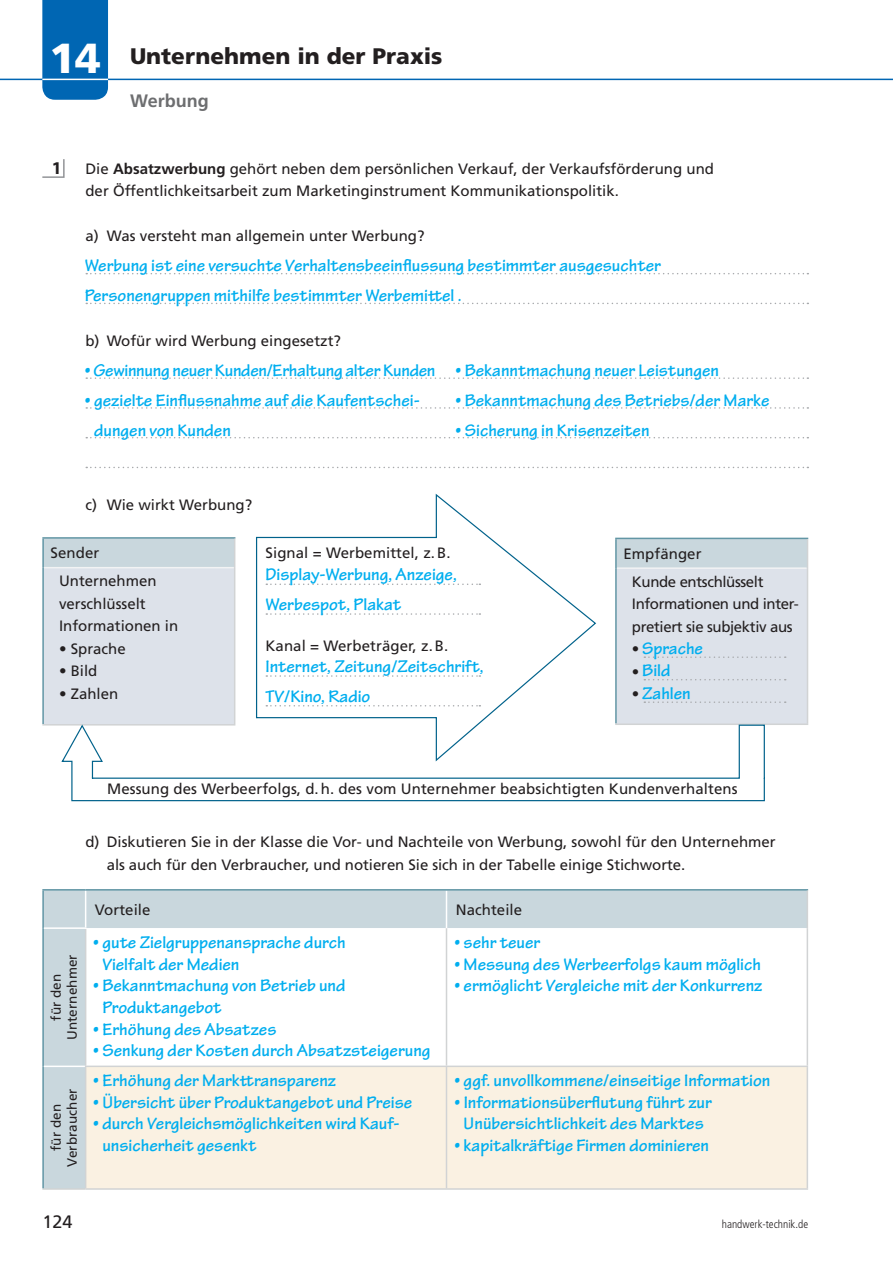
<style>
.page{position:relative;width:893px;height:1263px;background:#fff}
.page>*{position:absolute;margin:0;border:0;box-sizing:border-box;transform-origin:0 0}
.t1{font:900 42px "Frutiger LT Std";color:#fff}
.t2{font:900 22.5px "Frutiger LT Std";color:#231f20}
.t3{font:700 18px/29.7px "Tekton Pro";color:#00aeef}
.t4{font:700 18px "Frutiger LT Std";color:#6d6e70}
.t5{font:18px "Frutiger LT Std";color:#231f20}
.t6{font:700 18px "Myriad Pro";color:#231f20}
.t7{font:15px/22.5px "Frutiger LT Std";color:#231f20}
.t8{font:15px/22.5px "Frutiger LT Std";letter-spacing:-.025em;color:#231f20}
.t9{font:13.5px/16.2px "Frutiger LT Std";letter-spacing:.005em;color:#231f20;text-align:center}
.t10{font:300 condensed 11.25px "Frutiger LT Std";color:#231f20}
.s1{font-weight:700}
</style>
<div class="page">
<hr style="left:0;top:79px;width:892px;height:1px;background:#0066b3">
<div style="left:42px;top:0;width:66px;height:100px;background:#0066b3"></div>
<hr style="left:42px;top:79px;width:66px;height:1px;background:#fff">
<svg style="left:86px;top:273px;width:722px;height:1px"></svg>
<svg style="left:86px;top:303px;width:722px;height:1px"></svg>
<svg style="left:86px;top:377px;width:722px;height:2px"></svg>
<svg style="left:86px;top:407px;width:722px;height:2px"></svg>
<svg style="left:86px;top:437px;width:722px;height:1px"></svg>
<svg style="left:86px;top:467px;width:722px;height:1px"></svg>
<svg style="left:42px;top:159px;width:23px;height:19px"></svg>
<div style="left:44px;top:891px;width:762px;height:297px;background:#c9d7dd"></div>
<svg style="left:86px;top:928px;width:720px;height:138px"></svg>
<div style="left:86px;top:1067px;width:720px;height:121px;background:#faf1e2"></div>
<hr style="left:446px;top:928px;width:1px;height:138px;background:#d1d3d4">
<hr style="left:446px;top:1067px;width:1px;height:121px;background:#d1d3d4">
<hr style="left:446px;top:891px;width:1px;height:37px;background:#fff">
<hr style="left:85px;top:891px;width:1px;height:36px;background:#fff">
<hr style="left:42px;top:1188px;width:44px;height:2px;background:#d1d3d4">
<hr style="left:42px;top:889px;width:44px;height:2px;background:#6296a5">
<hr style="left:42px;top:891px;width:2px;height:37px;background:#6296a5">
<hr style="left:86px;top:889px;width:722px;height:2px;background:#6296a5">
<hr style="left:42px;top:928px;width:2px;height:138px;background:#6296a5">
<hr style="left:42px;top:1066px;width:2px;height:122px;background:#6296a5">
<hr style="left:806px;top:891px;width:2px;height:37px;background:#d1d3d4">
<hr style="left:85px;top:929px;width:1px;height:137px;background:#d1d3d4">
<hr style="left:85px;top:1067px;width:1px;height:121px;background:#d1d3d4">
<hr style="left:806px;top:928px;width:2px;height:138px;background:#d1d3d4">
<hr style="left:85px;top:1066px;width:723px;height:1px;background:#d1d3d4">
<hr style="left:806px;top:1067px;width:2px;height:121px;background:#d1d3d4">
<hr style="left:86px;top:1188px;width:722px;height:2px;background:#d1d3d4">
<hr style="left:44px;top:927px;width:42px;height:2px;background:#fff">
<hr style="left:44px;top:1066px;width:41px;height:1px;background:#fff">
<div style="left:43px;top:538px;width:192px;height:30px;background:#c9d7dd"></div>
<div style="left:43px;top:568px;width:192px;height:157px;background:#dde2ea"></div>
<hr style="left:44px;top:567px;width:190px;height:1px;background:#f2f3f4">
<hr style="left:42px;top:537px;width:193px;height:2px;background:#6296a5">
<hr style="left:42px;top:539px;width:2px;height:29px;background:#6296a5">
<hr style="left:42px;top:568px;width:2px;height:156px;background:#6296a5">
<hr style="left:234px;top:568px;width:1px;height:156px;background:#d1d3d4">
<hr style="left:42px;top:724px;width:193px;height:2px;background:#d1d3d4">
<div style="left:616px;top:538px;width:191px;height:30px;background:#c9d7dd"></div>
<div style="left:616px;top:568px;width:191px;height:156px;background:#dde2ea"></div>
<hr style="left:616px;top:567px;width:190px;height:2px;background:#f2f3f4">
<hr style="left:615px;top:538px;width:193px;height:1px;background:#6296a5">
<svg style="left:615px;top:539px;width:1px;height:29px"></svg>
<hr style="left:615px;top:568px;width:1px;height:156px;background:#6296a5">
<hr style="left:806px;top:539px;width:2px;height:29px;background:#d1d3d4">
<hr style="left:806px;top:568px;width:2px;height:156px;background:#d1d3d4">
<hr style="left:615px;top:724px;width:193px;height:1px;background:#d1d3d4">
<svg style="left:644px;top:656px;width:141px;height:2px"></svg>
<svg style="left:644px;top:679px;width:141px;height:1px"></svg>
<svg style="left:644px;top:701px;width:141px;height:2px"></svg>
<svg style="left:256px;top:493px;width:340px;height:230px"></svg>
<svg style="left:266px;top:675px;width:214px;height:2px"></svg>
<svg style="left:266px;top:705px;width:214px;height:2px"></svg>
<svg style="left:266px;top:584px;width:214px;height:1px"></svg>
<svg style="left:266px;top:613px;width:214px;height:2px"></svg>
<svg style="left:60px;top:723px;width:705px;height:79px"></svg>
<h1 class="t1" style="left:49px;top:41px;width:53px">14</h1>
<p class="t2" style="left:130px;top:47px;width:314px">Unternehmen in der Praxis</p>
<p class="t4" style="left:130px;top:93px;width:80px">Werbung</p>
<p class="t6" style="left:52px;top:161px;width:11px">1</p>
<p class="t7" style="left:85px;top:158px;width:630px">Die <span class="s1">Absatzwerbung</span> gehört neben dem persönlichen Verkauf, der Verkaufsförderung und der Öffentlichkeitsarbeit zum Marketinginstrument Kommunikationspolitik.</p>
<p class="t7" style="left:85px;top:225px;width:340px">a) Was versteht man allgemein unter Werbung?</p>
<p class="t3" style="left:85px;top:252px;width:577px">Werbung ist eine versuchte Verhaltensbeeinflussung bestimmter ausgesuchter<br>Personengruppen mithilfe bestimmter Werbemittel .</p>
<p class="t7" style="left:85px;top:330px;width:257px">b) Wofür wird Werbung eingesetzt?</p>
<p class="t3" style="left:85px;top:357px;width:352px">• Gewinnung neuer Kunden/Erhaltung alter Kunden</p>
<p class="t3" style="left:94px;top:387px;width:327px;text-indent:-9px">• gezielte Einflussnahme auf die Kaufentschei&shy;dungen von Kunden</p>
<p class="t3" style="left:455px;top:357px;width:265px">• Bekanntmachung neuer Leistungen</p>
<p class="t3" style="left:455px;top:387px;width:315px">• Bekanntmachung des Betriebs/der Marke</p>
<p class="t3" style="left:455px;top:417px;width:195px">• Sicherung in Krisenzeiten</p>
<p class="t7" style="left:85px;top:494px;width:168px">c) Wie wirkt Werbung?</p>
<p class="t7" style="left:59px;top:540px;width:99px;line-height:27.9px;text-indent:-9px">Sender<br>Unternehmen</p>
<p class="t7" style="left:59px;top:593px;width:121px">verschlüsselt<br>Informationen in</p>
<p class="t7" style="left:59px;top:638px;width:68px">• Sprache</p>
<p class="t7" style="left:59px;top:661px;width:40px">• Bild</p>
<p class="t7" style="left:59px;top:683px;width:61px">• Zahlen</p>
<p class="t7" style="left:265px;top:543px;width:186px">Signal = Werbemittel, z. B.</p>
<p class="t3" style="left:265px;top:561px;width:193px">Display-Werbung, Anzeige,<br>Werbespot, Plakat</p>
<p class="t7" style="left:265px;top:635px;width:184px">Kanal = Werbeträger, z. B.</p>
<p class="t3" style="left:265px;top:653px;width:220px">Internet, Zeitung/Zeitschrift,<br>TV/Kino, Radio</p>
<p class="t8" style="left:632px;top:540px;width:133px;line-height:27.9px;text-indent:-9px">Empfänger<br>Kunde entschlüsselt</p>
<p class="t8" style="left:632px;top:594px;width:168px">Informationen und inter&shy;pretiert sie subjektiv aus •<br>•<br>•</p>
<p class="t3" style="left:642px;top:638px;width:62px;line-height:22.5px">Sprache<br>Bild<br>Zahlen</p>
<p class="t7" style="left:107px;top:778px;width:632px">Messung des Werbeerfolgs, d. h. des vom Unternehmer beabsichtigten Kundenverhaltens</p>
<p class="t7" style="left:107px;top:831px;width:670px;text-indent:-21px">d) Diskutieren Sie in der Klasse die Vor- und Nachteile von Werbung, sowohl für den Unternehmer als auch für den Verbraucher, und notieren Sie sich in der Tabelle einige Stichworte.</p>
<p class="t9" style="left:48px;top:1040px;width:87px;rotate:-90deg">für den<br>Unternehmer</p>
<p class="t9" style="left:48px;top:1167px;width:80px;rotate:-90deg">für den<br>Verbraucher</p>
<p class="t7" style="left:95px;top:899px;width:57px">Vorteile</p>
<p class="t7" style="left:456px;top:899px;width:68px">Nachteile</p>
<p class="t3" style="left:102px;top:933px;width:245px;line-height:21.6px;text-indent:-9px">• gute Zielgruppenansprache durch<br>Vielfalt der Medien</p>
<p class="t3" style="left:102px;top:976px;width:244px;line-height:21.6px;text-indent:-9px">• Bekanntmachung von Betrieb und<br>Produktangebot</p>
<p class="t3" style="left:93px;top:1015px;width:185px">• Erhöhung des Absatzes</p>
<p class="t3" style="left:93px;top:1037px;width:339px">• Senkung der Kosten durch Absatzsteigerung</p>
<p class="t3" style="left:93px;top:1067px;width:244px">• Erhöhung der Markttransparenz</p>
<p class="t3" style="left:93px;top:1089px;width:320px">• Übersicht über Produktangebot und Preise</p>
<p class="t3" style="left:102px;top:1114px;width:299px;line-height:21.6px;text-indent:-9px">• durch Vergleichsmöglichkeiten wird Kauf&shy;unsicherheit gesenkt</p>
<p class="t3" style="left:454px;top:929px;width:87px">• sehr teuer</p>
<p class="t3" style="left:454px;top:951px;width:308px">• Messung des Werbeerfolgs kaum möglich</p>
<p class="t3" style="left:454px;top:972px;width:309px">• ermöglicht Vergleiche mit der Kon kurrenz</p>
<p class="t3" style="left:454px;top:1067px;width:317px">• ggf. unvollkommene/einseitige Information</p>
<p class="t3" style="left:454px;top:1093px;width:259px;line-height:21.6px;text-align:center">• Informationsüberflutung führt zur<br>Unübersichtlichkeit des Marktes</p>
<p class="t3" style="left:454px;top:1132px;width:256px">• kapitalkräftige Firmen dominieren</p>
<p class="t5" style="left:42px;top:1214px;width:32px">124</p>
<p class="t10" style="left:721px;top:1217px;width:88px">handwerk-technik.de</p>
</div>
